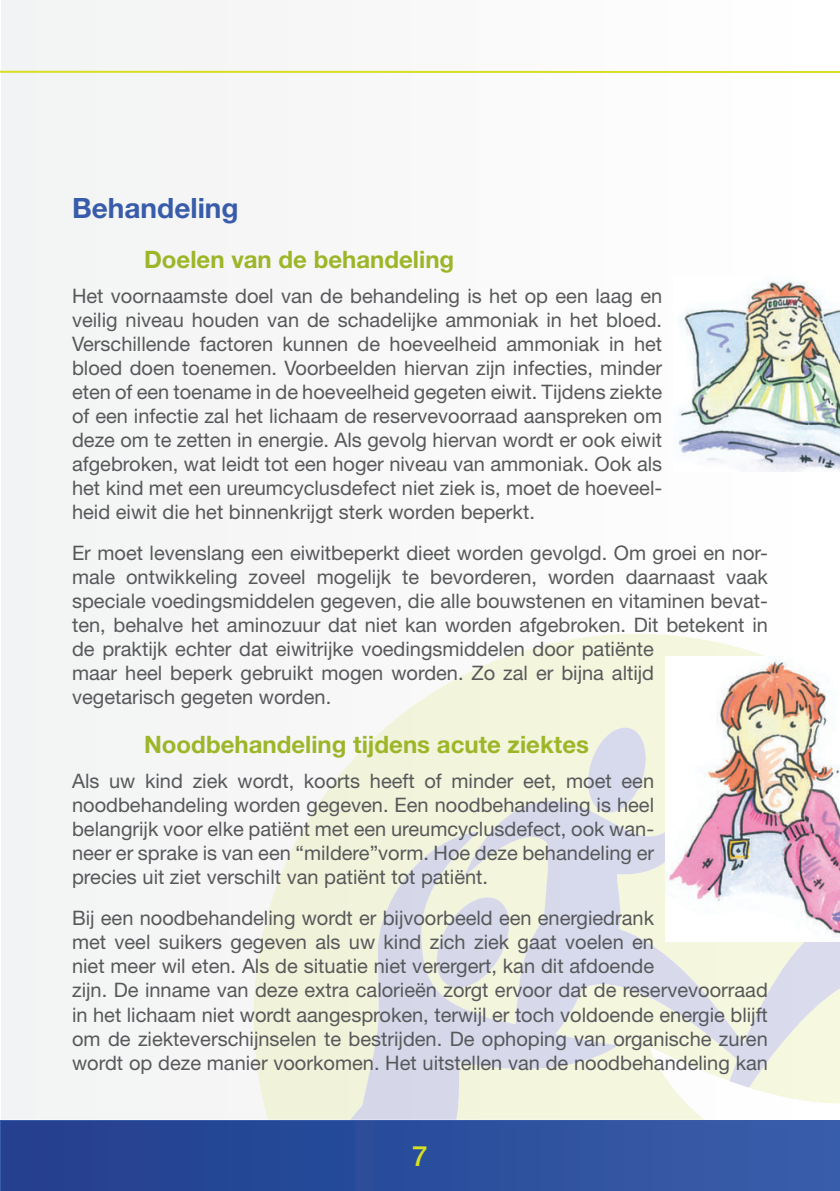
<style>
.page{position:relative;width:840px;height:1191px;background:#fff}
.page>*{position:absolute;margin:0;border:0;box-sizing:border-box;transform-origin:0 0}
.t1{font:700 28px "Helvetica Neue LT Std";color:#385caa}
.t2{font:500 28px "Helvetica Neue LT Std";color:#d6df21}
.t3{font:700 24px "Helvetica Neue LT Std";color:#9db629}
.t4{font:20px/24px "Helvetica Neue LT Std";color:#57585a;text-align:justify}
</style>
<div class="page">
<div style="left:1px;top:0;width:668px;height:1119px;background:#f6f6f7"></div>
<svg style="left:244px;top:634px;width:521px;height:263px"></svg>
<svg style="left:583px;top:727px;width:66px;height:41px"></svg>
<svg style="left:350px;top:768px;width:315px;height:129px"></svg>
<svg style="left:241px;top:897px;width:598px;height:223px"></svg>
<hr style="left:0;top:71px;width:839px;height:2px;background:#d6df21">
<div style="left:1px;top:1121px;width:838px;height:70px;background:linear-gradient(to right,#203e8d,#385daa)"></div>
<img style="left:678px;top:280px;width:161px;height:192px">
<img style="left:665px;top:657px;width:174px;height:284px">
<h1 class="t1" style="left:72px;top:191px;width:168px">Behandeling</h1>
<p class="t3" style="left:144px;top:244px;width:311px">Doelen van de behandeling</p>
<p class="t4" style="left:72px;top:283px;width:591px">Het voornaamste doel van de behandeling is het op een laag en veilig niveau houden van de schadelijke ammoniak in het bloed.<br>Verschillende factoren kunnen de hoeveelheid ammoniak in het bloed doen toenemen. Voorbeelden hiervan zijn infecties, minder eten of een toename in de hoeveelheid gegeten eiwit. Tijdens ziekte of een infectie zal het lichaam de reservevoorraad aanspreken om deze om te zetten in energie. Als gevolg hiervan wordt er ook eiwit afgebroken, wat leidt tot een hoger niveau van ammoniak. Ook als het kind met een ureumcyclusdefect niet ziek is, moet de hoeveel&shy;heid eiwit die het binnenkrijgt sterk worden beperkt.</p>
<p class="t4" style="left:72px;top:540px;width:697px;text-align:left">Er moet levenslang een eiwitbeperkt dieet worden gevolgd. Om groei en nor&shy;male ontwikkeling zoveel mogelijk te bevorderen, worden daarnaast vaak speciale voedingsmiddelen gegeven, die alle bouwstenen en vitaminen bevat&shy;ten, behalve het aminozuur dat niet kan worden afgebroken. Dit betekent in de praktijk echter dat eiwitrijke voedingsmiddelen door patiënte<br>maar heel beperk gebruikt mogen worden. Zo zal er bijna altijd<br>vegetarisch gegeten worden.</p>
<p class="t3" style="left:144px;top:729px;width:446px">Noodbehandeling tijdens acute ziektes</p>
<p class="t4" style="left:72px;top:769px;width:583px">Als uw kind ziek wordt, koorts heeft of minder eet, moet een noodbehandeling worden gegeven. Een noodbehandeling is heel belangrijk voor elke patiënt met een ureumcyclusdefect, ook wan&shy;neer er sprake is van een “mildere”vorm. Hoe deze behandeling er precies uit ziet verschilt van patiënt tot patiënt.</p>
<p class="t4" style="left:72px;top:906px;width:697px;text-align:left">Bij een noodbehandeling wordt er bijvoorbeeld een energiedrank<br>met veel suikers gegeven als uw kind zich ziek gaat voelen en<br>niet meer wil eten. Als de situatie niet verergert, kan dit afdoende<br>zijn. De inname van deze extra calorieën zorgt ervoor dat de reservevoorraad in het lichaam niet wordt aangesproken, terwijl er toch voldoende energie blijft om de ziekteverschijnselen te bestrijden. De ophoping van organische zuren wordt op deze manier voorkomen. Het uitstellen van de noodbehandeling kan</p>
<h1 class="t2" style="left:412px;top:1139px;width:17px">7</h1>
</div>
